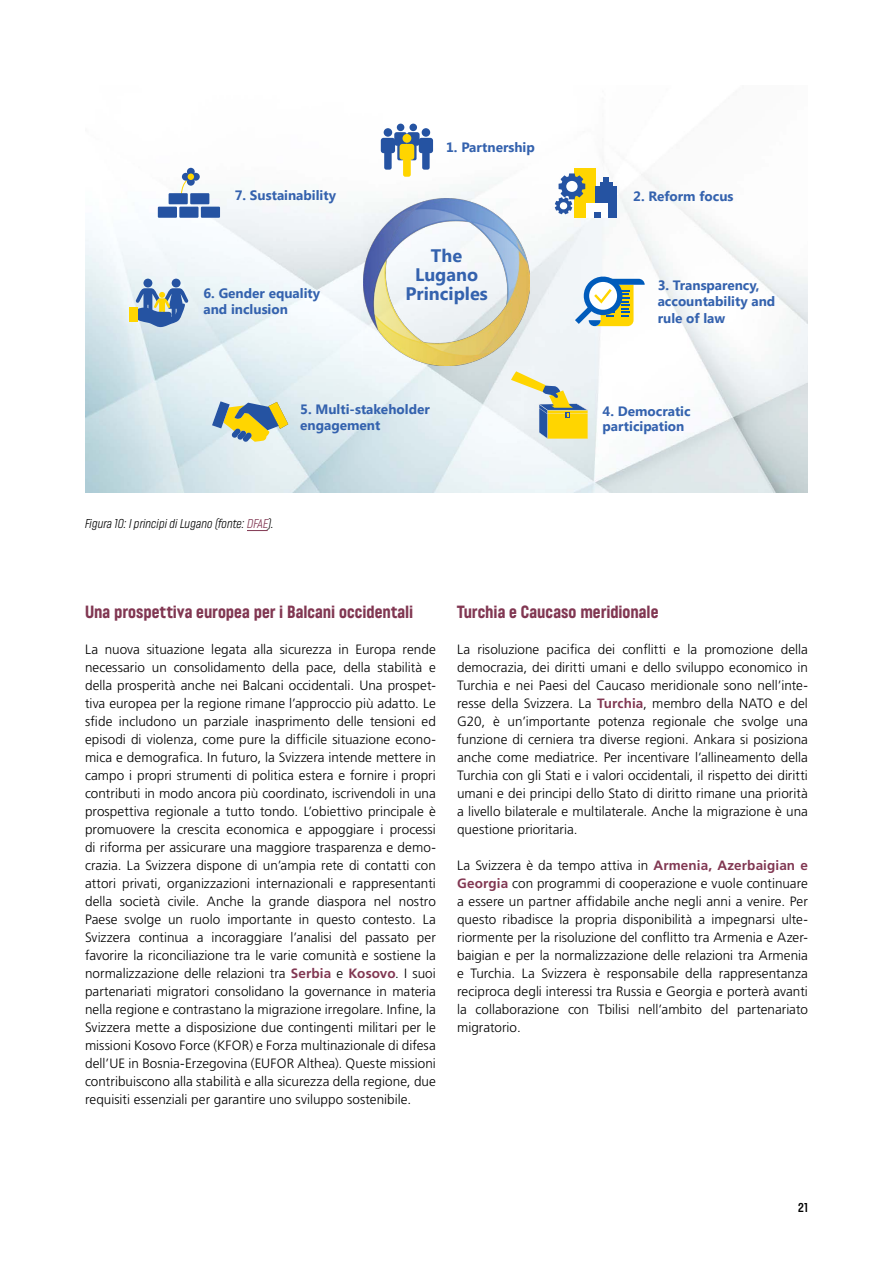
<style>
.page{position:relative;width:893px;height:1263px;background:#fff}
.page>*{position:absolute;margin:0;border:0;box-sizing:border-box;transform-origin:0 0}
.t1{font:700 18.15px/18.8px "Segoe UI";color:#3462ae;text-align:center}
._3_Zwischentitel_2{font:16.5px "Lutschine Extra Bold Conx 2";color:#813752}
._4_Lauftext_9pt{font:300 13.5px/18px "Frutiger LT Pro";color:#000;text-align:justify}
.t2{font:700 13.5px/15.9px "Segoe UI";color:#3462ae}
._5_Legende{font:12px "Lutschine Regular Conx 2 It";letter-spacing:.02em;color:#000}
.t3{font:12px "Lutschine Bold Conx 2";color:#000}
.s1{color:#813752}
.s2{font-weight:700;color:#813752}
</style>
<div class="page">
<svg style="left:247px;top:530px;width:21px;height:1px"></svg>
<img style="left:85px;top:123px;width:723px;height:369px">
<div style="left:384px;top:151px;width:8px;height:19px;background:#2553a2;border-radius:2px"></div>
<div style="left:384px;top:128px;width:8px;height:9px;background:#2553a2;border-radius:50%"></div>
<div style="left:381px;top:138px;width:14px;height:15px;background:#2553a2;border-radius:3px"></div>
<svg style="left:397px;top:144px;width:7px;height:16px"></svg>
<div style="left:397px;top:124px;width:7px;height:7px;background:#2553a2;border-radius:50%"></div>
<div style="left:394px;top:132px;width:13px;height:14px;background:#2553a2;border-radius:2px"></div>
<div style="left:422px;top:151px;width:8px;height:19px;background:#2553a2;border-radius:2px"></div>
<div style="left:422px;top:128px;width:8px;height:9px;background:#2553a2;border-radius:50%"></div>
<div style="left:419px;top:138px;width:14px;height:15px;background:#2553a2;border-radius:3px"></div>
<svg style="left:410px;top:144px;width:7px;height:16px"></svg>
<div style="left:409px;top:124px;width:8px;height:7px;background:#2553a2;border-radius:50%"></div>
<div style="left:407px;top:132px;width:13px;height:14px;background:#2553a2;border-radius:2px"></div>
<div style="left:403px;top:158px;width:8px;height:19px;background:#ffd500;border-radius:2px"></div>
<div style="left:402px;top:134px;width:9px;height:9px;background:#ffd500;border-radius:50%"></div>
<div style="left:400px;top:144px;width:14px;height:16px;background:#ffd500;border-radius:3px"></div>
<div style="left:575px;top:168px;width:21px;height:50px;background:#ffd500"></div>
<div style="left:596px;top:186px;width:21px;height:32px;background:#2553a2"></div>
<hr style="left:600px;top:182px;width:13px;height:4px;background:#2553a2">
<svg style="left:603px;top:177px;width:6px;height:5px"></svg>
<div style="left:586px;top:203px;width:22px;height:15px;background:#fff"></div>
<svg style="left:594px;top:212px;width:6px;height:6px"></svg>
<svg style="left:555px;top:173px;width:30px;height:41px"></svg>
<svg style="left:511px;top:371px;width:77px;height:68px;background:#ddd8a1"></svg>
<svg style="left:212px;top:401px;width:76px;height:41px;background:#adb38b"></svg>
<svg style="left:135px;top:279px;width:53px;height:48px;background:#819bb9"></svg>
<div style="left:130px;top:307px;width:8px;height:15px;background:#ffd500"></div>
<svg style="left:180px;top:178px;width:10px;height:19px"></svg>
<div style="left:158px;top:207px;width:19px;height:11px;background:#2553a2"></div>
<div style="left:179px;top:207px;width:20px;height:11px;background:#2553a2"></div>
<div style="left:201px;top:207px;width:19px;height:11px;background:#2553a2"></div>
<div style="left:169px;top:193px;width:19px;height:11px;background:#2553a2"></div>
<div style="left:190px;top:193px;width:19px;height:11px;background:#2553a2"></div>
<div style="left:192px;top:173px;width:8px;height:8px;background:#2553a2;border-radius:50%"></div>
<svg style="left:182px;top:173px;width:8px;height:8px"></svg>
<div style="left:187px;top:178px;width:8px;height:8px;background:#2553a2;border-radius:50%"></div>
<div style="left:187px;top:168px;width:8px;height:8px;background:#2553a2;border-radius:50%"></div>
<div style="left:188px;top:173px;width:6px;height:7px;background:#ffd500;border-radius:50%"></div>
<svg style="left:575px;top:277px;width:70px;height:49px"></svg>
<img style="left:363px;top:198px;width:167px;height:167px">
<p class="t2" style="left:235px;top:187px;width:103px">7. Sustainability</p>
<p class="t2" style="left:203px;top:285px;width:118px">6. Gender equality and inclusion</p>
<p class="t2" style="left:446px;top:139px;width:90px">1. Partnership</p>
<p class="t1" style="left:405px;top:246px;width:84px">The<br>Lugano<br>Principles</p>
<p class="t2" style="left:300px;top:400px;width:131px">5. Multi-stakeholder engagement</p>
<p class="_5_Legende" style="left:85px;top:516px;width:190px">Figura 10: I principi di Lugano (fonte: <span class="s1">DFAE</span>).</p>
<p class="t2" style="left:633px;top:188px;width:102px">2. Reform focus</p>
<p class="t2" style="left:658px;top:277px;width:119px">3. Transparency, accountability and rule of law</p>
<p class="t2" style="left:603px;top:402px;width:90px">4. Democratic participation</p>
<p class="_3_Zwischentitel_2" style="left:85px;top:602px;width:330px">Una prospettiva europea per i Balcani occidentali</p>
<p class="_4_Lauftext_9pt" style="left:85px;top:641px;width:352px">La nuova situazione legata alla sicurezza in Europa rende necessario un consolidamento della pace, della stabilità e della prosperità anche nei Balcani occidentali. Una prospet&shy;tiva europea per la regione rimane l’approccio più adatto. Le sfide includono un parziale inasprimento delle tensioni ed episodi di violenza, come pure la difficile situazione econo&shy;mica e demografica. In futuro, la Svizzera intende mettere in campo i propri strumenti di politica estera e fornire i propri contributi in modo ancora più coordinato, iscrivendoli in una prospettiva regionale a tutto tondo. L’obiettivo principale è promuovere la crescita economica e appoggiare i processi di riforma per assicurare una maggiore trasparenza e demo&shy;crazia. La Svizzera dispone di un’ampia rete di contatti con attori privati, organizzazioni internazionali e rappresentanti della società civile. Anche la grande diaspora nel nostro Paese svolge un ruolo importante in questo contesto. La Svizzera continua a incoraggiare l’analisi del passato per favorire la riconciliazione tra le varie comunità e sostiene la normalizzazione delle relazioni tra <span class="s2">Serbia</span> e <span class="s2">Kosovo</span>. I suoi partenariati migratori consolidano la governance in materia nella regione e contrastano la migrazione irregolare. Infine, la Svizzera mette a disposizione due contingenti militari per le missioni Kosovo Force (KFOR) e Forza multinazionale di difesa dell’UE in Bosnia-Erzegovina (EUFOR Althea). Queste missioni contribuiscono alla stabilità e alla sicurezza della regione, due requisiti essenziali per garantire uno sviluppo sostenibile.</p>
<p class="_3_Zwischentitel_2" style="left:457px;top:602px;width:203px">Turchia e Caucaso meridionale</p>
<p class="_4_Lauftext_9pt" style="left:457px;top:641px;width:352px">La risoluzione pacifica dei conflitti e la promozione della democrazia, dei diritti umani e dello sviluppo economico in Turchia e nei Paesi del Caucaso meridionale sono nell’inte&shy;resse della Svizzera. La <span class="s2">Turchia</span>, membro della NATO e del G20, è un’importante potenza regionale che svolge una funzione di cerniera tra diverse regioni. Ankara si posiziona anche come mediatrice. Per incentivare l’allineamento della Turchia con gli Stati e i valori occidentali, il rispetto dei diritti umani e dei principi dello Stato di diritto rimane una priorità a livello bilaterale e multilaterale. Anche la migrazione è una questione prioritaria.</p>
<p class="_4_Lauftext_9pt" style="left:457px;top:857px;width:352px">La Svizzera è da tempo attiva in <span class="s2">Armenia, Azerbaigian e Georgia</span> con programmi di cooperazione e vuole continuare a essere un partner affidabile anche negli anni a venire. Per questo ribadisce la propria disponibilità a impegnarsi ulte&shy;riormente per la risoluzione del conflitto tra Armenia e Azer&shy;baigian e per la normalizzazione delle relazioni tra Armenia e Turchia. La Svizzera è responsabile della rappresentanza reciproca degli interessi tra Russia e Georgia e porterà avanti la collaborazione con Tbilisi nell’ambito del partenariato migratorio.</p>
<p class="t3" style="left:798px;top:1200px;width:11px">21</p>
</div>
